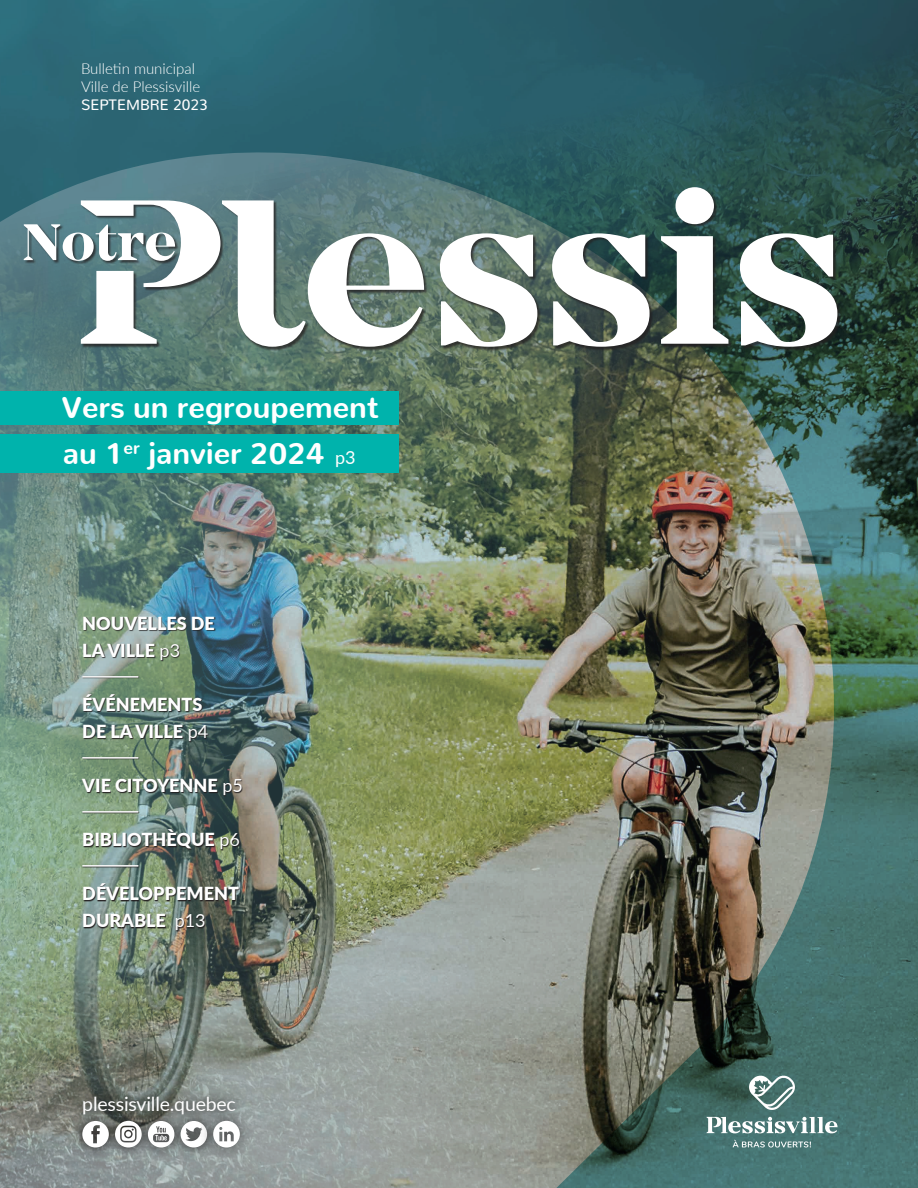
<style>
.page{position:relative;width:918px;height:1188px;background:#fff}
.page>*{position:absolute;margin:0;border:0;box-sizing:border-box;transform-origin:0 0}
.t1{font:800 30px/45.3px "Nunito";color:#fff}
.t2{font:19.5px "Lato";letter-spacing:-.01em;color:#fff}
.t3{font:900 18px/27px "Lato";color:#fff}
.t4{font:300 15px/18px "Lato";color:#fff}
.t5{font:15px "Nunito";color:#fff}
.s1{font-family:"Lato";font-weight:400;font-size:18px}
.s2{font-weight:400}
</style>
<div class="page">
<img style="left:0;top:0;width:918px;height:1188px">
<svg style="left:733px;top:1140px;width:78px;height:8px"></svg>
<svg style="left:748px;top:1075px;width:48px;height:36px"></svg>
<svg style="left:707px;top:1117px;width:131px;height:16px"></svg>
<div style="left:0;top:392px;width:399px;height:33px;background:#00b3ac"></div>
<div style="left:0;top:434px;width:399px;height:39px;background:#00b3ac"></div>
<svg style="left:71px;top:1086px;width:176px;height:74px;background:#717874"></svg>
<svg style="left:82px;top:1121px;width:27px;height:27px"></svg>
<svg style="left:115px;top:1121px;width:27px;height:27px"></svg>
<svg style="left:148px;top:1121px;width:26px;height:27px"></svg>
<svg style="left:181px;top:1121px;width:17px;height:27px"></svg>
<div style="left:198px;top:1106px;width:57px;height:56px;background:#231f20;opacity:.79"></div>
<svg style="left:213px;top:1121px;width:27px;height:27px"></svg>
<div style="left:24px;top:187px;width:817px;height:164px;background:#231f20;opacity:.75"></div>
<svg style="left:440px;top:233px;width:97px;height:114px"></svg>
<svg style="left:552px;top:233px;width:98px;height:114px"></svg>
<div style="left:676px;top:187px;width:38px;height:37px;background:#fff;border-radius:50%"></div>
<svg style="left:661px;top:236px;width:67px;height:108px"></svg>
<svg style="left:740px;top:233px;width:97px;height:114px"></svg>
<svg style="left:24px;top:200px;width:400px;height:147px"></svg>
<img style="left:82px;top:617px;width:161px;height:315px">
<hr style="left:82px;top:676px;width:56px;height:2px;background:#fff">
<hr style="left:82px;top:757px;width:56px;height:2px;background:#fff">
<hr style="left:82px;top:811px;width:56px;height:2px;background:#fff">
<hr style="left:82px;top:865px;width:56px;height:2px;background:#fff">
<p class="t4" style="left:81px;top:59px;width:121px">Bulletin municipal<br>Ville de Plessisville</p>
<p class="t5" style="left:81px;top:91px;width:128px">SEPTEMBRE 2023</p>
<h1 class="t1" style="left:62px;top:382px;width:319px">Vers un regroupement au 1<sup>er</sup> janvier 2024 <span class="s1">p3</span></h1>
<p class="t3" style="left:82px;top:609px;width:134px">NOUVELLES DE<br>LA VILLE <span class="s2">p3</span></p>
<p class="t3" style="left:82px;top:690px;width:128px">ÉVÉNEMENTS<br>DE LA VILLE <span class="s2">p4</span></p>
<p class="t3" style="left:82px;top:771px;width:162px">VIE CITOYENNE <span class="s2">p5</span></p>
<p class="t3" style="left:82px;top:825px;width:159px">BIBLIOTHÈQUE <span class="s2">p6</span></p>
<p class="t3" style="left:82px;top:879px;width:158px">DÉVELOPPEMENT<br>DURABLE <span class="s2">p13</span></p>
<p class="t2" style="left:82px;top:1090px;width:155px">plessisville.quebec</p>
</div>
